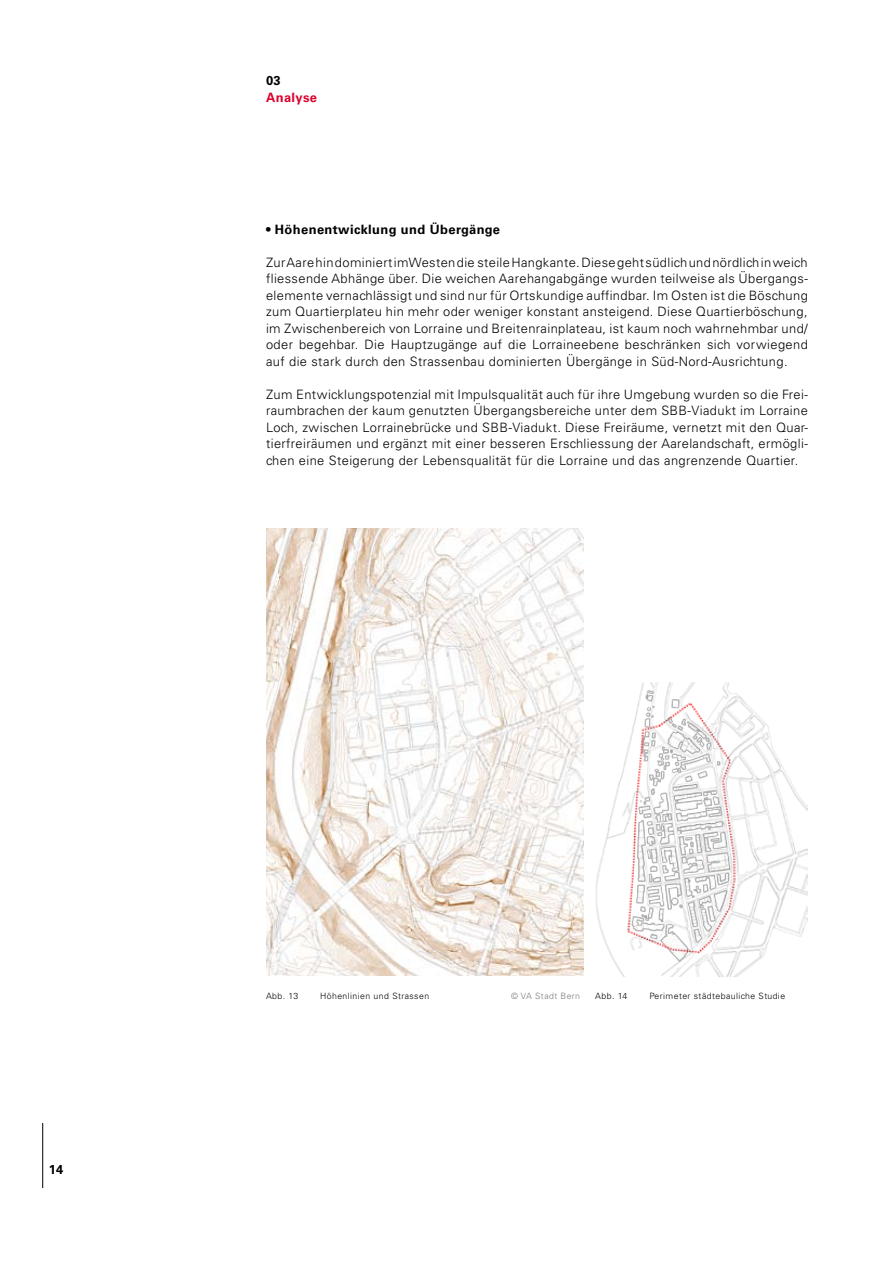
<style>
.page{position:relative;width:893px;height:1263px;background:#fff}
.page>*{position:absolute;margin:0;border:0;box-sizing:border-box;transform-origin:0 0}
.t1{font:300 12.9px/16.5px "Univers LT Std";letter-spacing:.03em;color:#000;text-align:justify}
.t2{font:700 12.9px "Univers LT Std";letter-spacing:.03em;color:#000}
.t3{font:700 12.9px "Univers LT Std";letter-spacing:.03em;color:#dc002e}
.t4{font:300 8.7px "Univers LT Std";letter-spacing:.05em;color:#000}
.t5{font:300 8.7px "Univers LT Std";letter-spacing:.05em;color:#7b7c7e}
</style>
<div class="page">
<hr style="left:42px;top:1123px;width:1px;height:65px;background:#000">
<img style="left:266px;top:529px;width:317px;height:446px">
<img style="left:596px;top:682px;width:212px;height:294px">
<p class="t2" style="left:266px;top:73px;width:16px">03</p>
<p class="t3" style="left:266px;top:89px;width:53px">Analyse</p>
<p class="t2" style="left:266px;top:221px;width:236px">• Höhenentwicklung und Übergänge</p>
<p class="t1" style="left:266px;top:254px;width:543px">Zur Aare hin dominiert im Westen die steile Hangkante. Diese geht südlich und nördlich in weich fliessende Abhänge über. Die weichen Aarehangabgänge wurden teilweise als Übergangs&shy;elemente vernachlässigt und sind nur für Ortskundige auffindbar. Im Osten ist die Böschung zum Quartierplateu hin mehr oder weniger konstant ansteigend. Diese Quartierböschung, im Zwischenbereich von Lorraine und Breitenrainplateau, ist kaum noch wahrnehmbar und/ oder begehbar. Die Hauptzugänge auf die Lorraineebene beschränken sich vorwiegend auf die stark durch den Strassenbau dominierten Übergänge in Süd-Nord-Ausrichtung.</p>
<p class="t1" style="left:266px;top:386px;width:543px">Zum Entwicklungspotenzial mit Impulsqualität auch für ihre Umgebung wurden so die Frei&shy;raumbrachen der kaum genutzten Übergangsbereiche unter dem SBB-Viadukt im Lorraine Loch, zwischen Lorrainebrücke und SBB-Viadukt. Diese Freiräume, vernetzt mit den Quar&shy;tierfreiräumen und ergänzt mit einer besseren Erschliessung der Aarelandschaft, ermögli&shy;chen eine Steigerung der Lebensqualität für die Lorraine und das angrenzende Quartier.</p>
<p class="t2" style="left:49px;top:1162px;width:16px">14</p>
<p class="t4" style="left:266px;top:990px;width:34px">Abb. 13</p>
<p class="t4" style="left:320px;top:990px;width:111px">Höhenlinien und Strassen</p>
<p class="t5" style="left:511px;top:990px;width:70px">© VA Stadt Bern</p>
<p class="t4" style="left:595px;top:990px;width:34px">Abb. 14</p>
<p class="t4" style="left:649px;top:990px;width:137px">Perimeter städtebauliche Studie</p>
</div>
